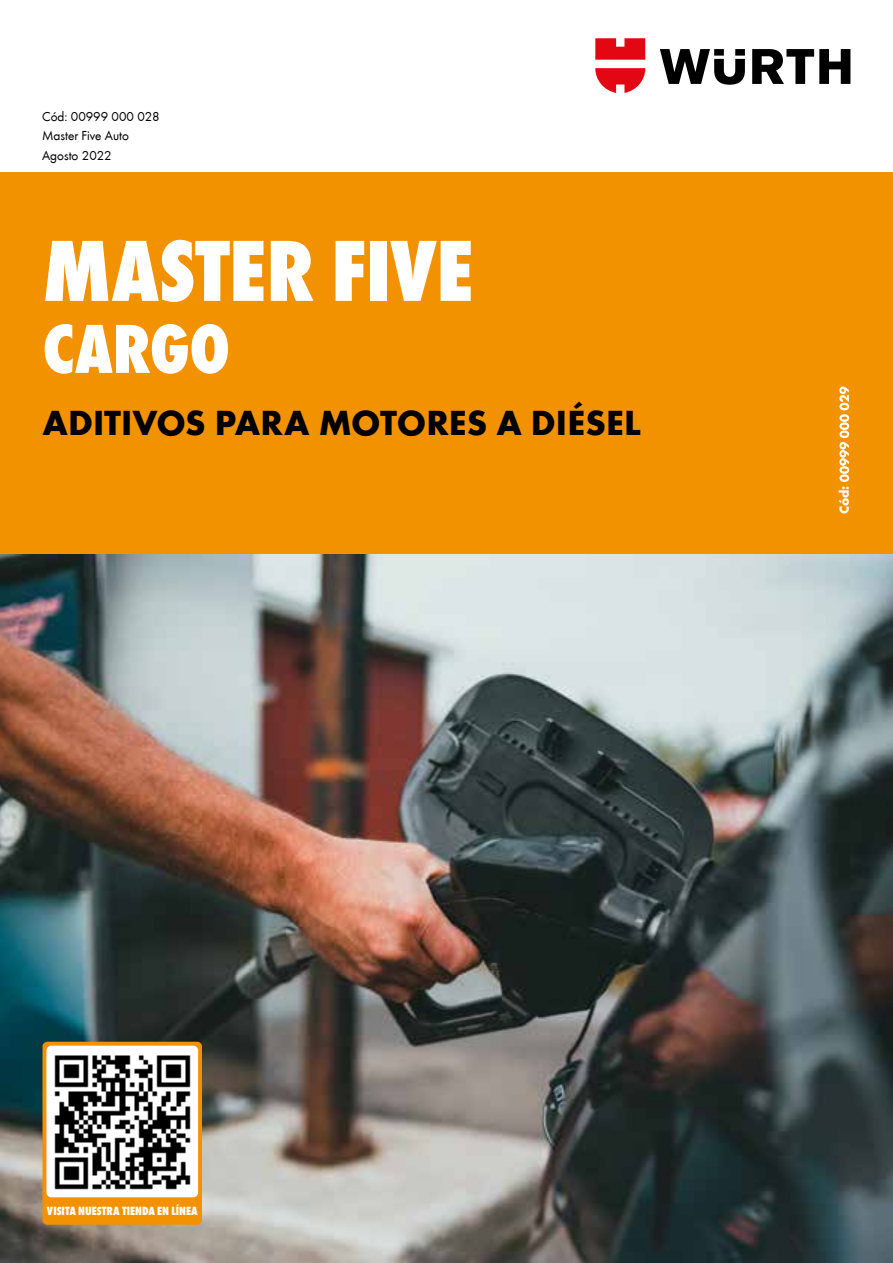
<style>
.page{position:relative;width:893px;height:1263px;background:#fff}
.page>*{position:absolute;margin:0;border:0;box-sizing:border-box;transform-origin:0 0}
.t1{font:800 condensed 90px "Wuerth";letter-spacing:-.005em;color:#fff}
.t2{font:800 condensed 72px "Wuerth";letter-spacing:-.005em;color:#fff}
.t3{font:700 36px "Wuerth";color:#000}
.t4{font:13.5px/19.2px "Wuerth";color:#000}
.t5{font:700 13.5px "Wuerth";color:#fff}
.t6{font:800 condensed 12.3px "Wuerth";color:#fff}
</style>
<div class="page">
<svg style="left:660px;top:49px;width:190px;height:36px"></svg>
<svg style="left:595px;top:38px;width:50px;height:55px"></svg>
<div style="left:0;top:172px;width:893px;height:383px;background:#f39200"></div>
<img style="left:0;top:555px;width:893px;height:708px">
<div style="left:43px;top:1042px;width:159px;height:183px;background:#f39200;border-radius:5px"></div>
<img style="left:46px;top:1046px;width:152px;height:151px">
<p class="t4" style="left:42px;top:106px;width:119px">Cód: 00999 000 028<br>Master Five Auto<br>Agosto 2022</p>
<h1 class="t1" style="left:43px;top:207px;width:432px">MASTER FIVE</h1>
<h2 class="t2" style="left:43px;top:298px;width:189px">CARGO</h2>
<h3 class="t3" style="left:43px;top:396px;width:600px">ADITIVOS PARA MOTORES A DIÉSEL</h3>
<p class="t5" style="left:834px;top:514px;width:130px;rotate:-90deg">Cód: 00999 000 029</p>
<p class="t6" style="left:47px;top:1203px;width:152px">VISITA NUESTRA TIENDA EN LÍNEA</p>
</div>
